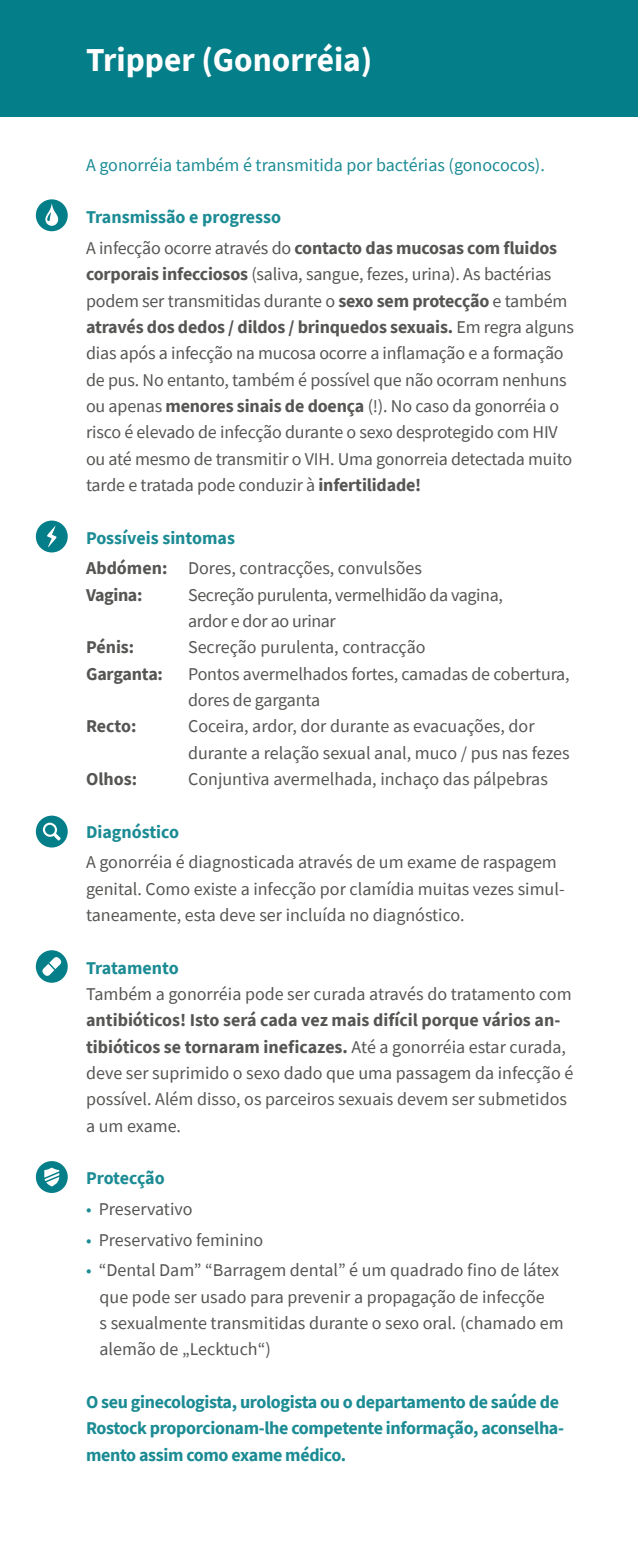
<style>
.page{position:relative;width:638px;height:1563px;background:#fff}
.page>*{position:absolute;margin:0;border:0;box-sizing:border-box;transform-origin:0 0}
.t1{font:700 33.52px "Source Sans Pro";color:#fff}
.t2{font:18px/26.3px "Source Sans Pro";letter-spacing:-.01em;color:#555554}
.t3{font:700 18px/26.3px "Source Sans Pro";letter-spacing:-.02em;color:#1b8b94}
.t4{font:700 18px/30.8px "Source Sans Pro";letter-spacing:-.01em;color:#555554}
.t5{font:18px "Source Sans Pro";color:#1b8b94}
.t6{font:700 18px "Source Sans Pro";color:#1b8b94}
.s1{color:#1b8b94}
.s2{font-weight:400}
.s3{font-weight:700}
.s4{font-weight:700;color:#1b8b94}
</style>
<div class="page">
<div style="left:0;top:0;width:638px;height:117px;background:#047e88"></div>
<div style="left:36px;top:199px;width:32px;height:32px;background:#047e88;border-radius:50%"></div>
<svg style="left:45px;top:204px;width:13px;height:22px"></svg>
<div style="left:36px;top:520px;width:32px;height:32px;background:#047e88;border-radius:50%"></div>
<svg style="left:47px;top:525px;width:10px;height:22px"></svg>
<div style="left:36px;top:815px;width:32px;height:32px;background:#047e88;border-radius:50%"></div>
<svg style="left:43px;top:822px;width:18px;height:18px"></svg>
<div style="left:36px;top:1161px;width:32px;height:32px;background:#047e88;border-radius:50%"></div>
<svg style="left:44px;top:1167px;width:15px;height:19px"></svg>
<div style="left:36px;top:950px;width:32px;height:33px;background:#047e88;border-radius:50%"></div>
<svg style="left:42px;top:957px;width:19px;height:19px"></svg>
<h1 class="t1" style="left:86px;top:37px;width:288px">Tripper (Gonorréia)</h1>
<p class="t5" style="left:86px;top:153px;width:460px">A gonorréia também é transmitida por bactérias (gonococos).</p>
<p class="t4" style="left:86px;top:202px;width:473px"><span class="s1">Transmissão e progresso<br></span><span class="s2">A infecção ocorre através do</span> contacto das mucosas com fluidos</p>
<p class="t2" style="left:86px;top:261px;width:489px"><span class="s3">corporais infecciosos</span> (saliva, sangue, fezes, urina). As bactérias podem ser transmitidas durante o <span class="s3">sexo sem protecção</span> e também <span class="s3">através dos dedos / dildos / brinquedos sexuais.</span> Em regra alguns dias após a infecção na mucosa ocorre a inflamação e a formação de pus. No entanto, também é possível que não ocorram nenhuns ou apenas <span class="s3">menores sinais de doença</span> (!). No caso da gonorréia o risco é elevado de infecção durante o sexo desprotegido com HIV ou até mesmo de transmitir o VIH. Uma gonorreia detectada muito tarde e tratada pode conduzir à <span class="s3">infertilidade!</span></p>
<p class="t2" style="left:86px;top:522px;width:337px;line-height:30.8px"><span class="s4">Possíveis sintomas<br></span><span class="s3">Abdómen:</span> Dores, contracções, convulsões</p>
<p class="t4" style="left:86px;top:579px;width:58px">Vagina:</p>
<p class="t2" style="left:188px;top:581px;width:316px">Secreção purulenta, vermelhidão da vagina, ardor e dor ao urinar</p>
<p class="t4" style="left:86px;top:631px;width:50px">Pénis:</p>
<p class="t2" style="left:188px;top:634px;width:239px">Secreção purulenta, contracção</p>
<p class="t4" style="left:86px;top:658px;width:78px">Garganta:</p>
<p class="t2" style="left:188px;top:660px;width:383px">Pontos avermelhados fortes, camadas de cobertura, dores de garganta</p>
<p class="t4" style="left:86px;top:710px;width:52px">Recto:</p>
<p class="t2" style="left:188px;top:713px;width:383px">Coceira, ardor, dor durante as evacuações, dor durante a relação sexual anal, muco / pus nas fezes</p>
<p class="t4" style="left:86px;top:763px;width:53px">Olhos:</p>
<p class="t2" style="left:188px;top:765px;width:361px">Conjuntiva avermelhada, inchaço das pálpebras</p>
<p class="t6" style="left:86px;top:819px;width:95px">Diagnóstico</p>
<p class="t2" style="left:86px;top:849px;width:480px">A gonorréia é diagnosticada através de um exame de raspagem genital. Como existe a infecção por clamídia muitas vezes simul&shy;taneamente, esta deve ser incluída no diagnóstico.</p>
<p class="t3" style="left:86px;top:954px;width:94px">Tratamento</p>
<p class="t2" style="left:86px;top:980px;width:487px">Também a gonorréia pode ser curada através do tratamento com</p>
<p class="t2" style="left:86px;top:1007px;width:489px"><span class="s3">antibióticos! Isto será cada vez mais difícil porque vários an&shy;tibióticos se tornaram ineficazes.</span> Até a gonorréia estar curada, deve ser suprimido o sexo dado que uma passagem da infecção é possível. Além disso, os parceiros sexuais devem ser submetidos a um exame.</p>
<p class="t3" style="left:86px;top:1165px;width:80px">Protecção</p>
<p class="t2" style="left:86px;top:1195px;width:108px"><span class="s1">•</span> Preservativo</p>
<p class="t2" style="left:86px;top:1226px;width:179px"><span class="s1">•</span> Preservativo feminino</p>
<p class="t2" style="left:100px;top:1257px;width:466px;text-indent:-14px"><span class="s1">•</span> “Dental Dam” “Barragem dental” é um quadrado fino de látex que pode ser usado para prevenir a propagação de infecçõe<br>s sexualmente transmitidas durante o sexo oral. (chamado em alemão de „Lecktuch“)</p>
<p class="t3" style="left:86px;top:1388px;width:479px">O seu ginecologista, urologista ou o departamento de saúde de<br>Rostock proporcionam-lhe competente informação, aconselha&shy;mento assim como exame médico.</p>
</div>
